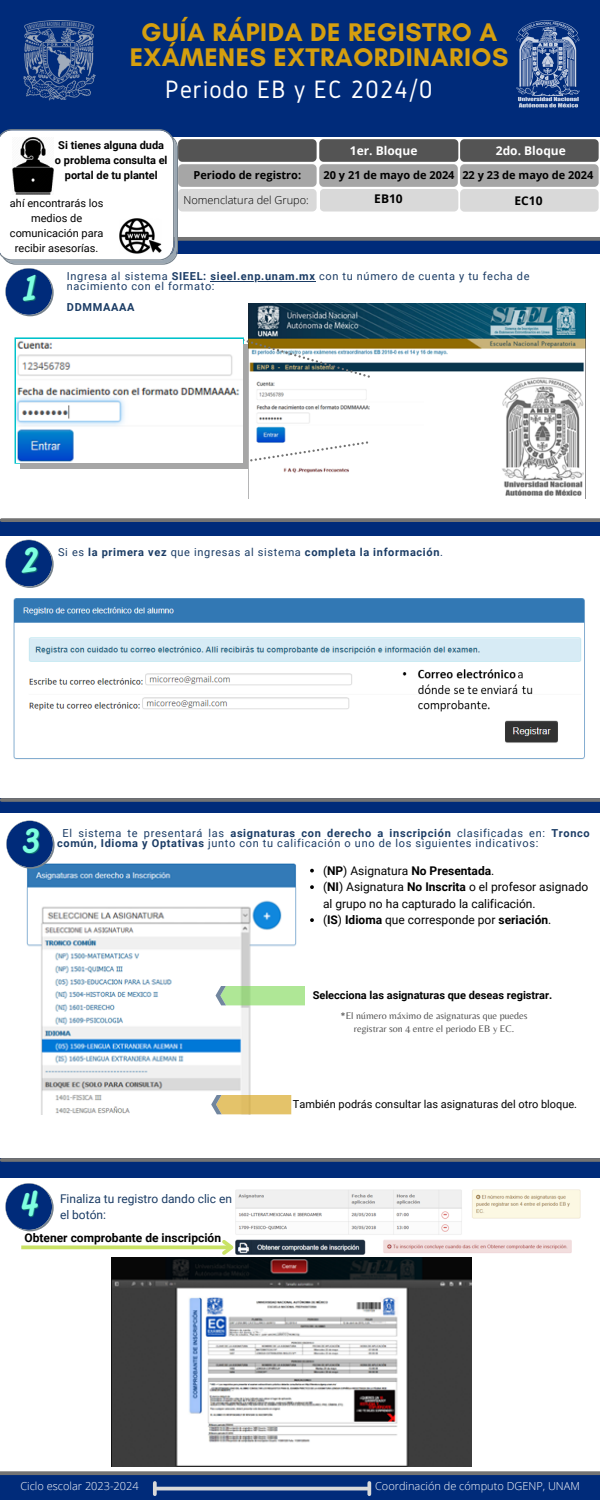
<style>
.page{position:relative;width:600px;height:1500px;background:#002b7a}
.page>*{position:absolute;margin:0;border:0;box-sizing:border-box;transform-origin:0 0}
.t1{font:26.1px "Gidole";letter-spacing:.04em;color:#fff}
.t2{font:700 26px/25.5px "Glacial Indifference";letter-spacing:.02em;color:#d59f0f;text-align:center}
.t3{font:12px/16.5px "Roboto";color:#000}
.t4{font:700 12px "Roboto";color:#000}
.t5{font:12px/16.5px "Roboto";color:#1b3c65}
.t6{font:700 12px "Open Sans";color:#fff}
.t7{font:700 12px "Open Sans";color:#000}
.t8{font:11px/21px "Roboto";letter-spacing:.06em;color:#1b3c65}
.t9{font:11px/15px "Roboto";color:#000;text-align:center}
.t10{font:700 11px/15px "Roboto";color:#000;text-align:center}
.t11{font:700 11px "Roboto";letter-spacing:.06em;color:#1b3c65}
.t12{font:300 11px "Open Sans";color:#fff}
.t13{font:700 11px "Open Sans";color:#000}
.t14{font:300 11px "Open Sans";color:#000}
.t15{font:10px/13.5px "Belleza";color:#545454;text-align:center}
.s1{font-weight:700}
.s2{font-weight:400}
</style>
<div class="page">
<div style="left:0;top:254px;width:600px;height:264px;background:#fff"></div>
<hr style="left:210px;top:281px;width:106px;height:1px;background:#1b3c65">
<div style="left:0;top:536px;width:600px;height:262px;background:#fff"></div>
<div style="left:0;top:814px;width:600px;height:344px;background:#fff"></div>
<div style="left:0;top:1178px;width:600px;height:294px;background:#fff"></div>
<img style="left:248px;top:303px;width:338px;height:195px">
<svg style="left:15px;top:337px;width:355px;height:127px"></svg>
<svg style="left:20px;top:344px;width:227px;height:124px;background:#b0b0b0"></svg>
<img style="left:16px;top:339px;width:227px;height:123px">
<img style="left:27px;top:864px;width:270px;height:250px">
<div style="left:0;top:137px;width:600px;height:100px;background:#fff"></div>
<div style="left:178px;top:139px;width:139px;height:23px;background:#545454;border-radius:4px"></div>
<div style="left:319px;top:139px;width:139px;height:23px;background:#545454;border-radius:4px"></div>
<div style="left:460px;top:139px;width:139px;height:23px;background:#545454;border-radius:4px"></div>
<svg style="left:178px;top:237px;width:422px;height:4px;background:#6b6e73"></svg>
<div style="left:178px;top:164px;width:139px;height:23px;background:#a6a6a6;border-radius:4px"></div>
<div style="left:178px;top:189px;width:139px;height:23px;background:#d9d9d9;border-radius:4px"></div>
<div style="left:320px;top:189px;width:138px;height:23px;background:#d9d9d9;border-radius:4px"></div>
<div style="left:460px;top:189px;width:139px;height:23px;background:#d9d9d9;border-radius:4px"></div>
<div style="left:319px;top:164px;width:139px;height:23px;background:#a6a6a6;border-radius:4px"></div>
<div style="left:460px;top:164px;width:139px;height:23px;background:#a6a6a6;border-radius:4px"></div>
<svg style="left:211px;top:1095px;width:80px;height:19px;background:#ddc072"></svg>
<img style="left:236px;top:1189px;width:345px;height:66px">
<img style="left:111px;top:1258px;width:360px;height:209px">
<img style="left:516px;top:20px;width:63px;height:88px">
<img style="left:23px;top:20px;width:73px;height:81px">
<svg style="left:2px;top:518px;width:598px;height:4px;background:#7b7b7b"></svg>
<svg style="left:2px;top:798px;width:598px;height:4px;background:#6b6e73"></svg>
<svg style="left:2px;top:1158px;width:598px;height:4px;background:#6b6e73"></svg>
<svg style="left:0;top:1471px;width:600px;height:4px;background:#7d7d7d"></svg>
<hr style="left:157px;top:1487px;width:210px;height:3px;background:#d9d9d9">
<svg style="left:153px;top:1483px;width:4px;height:11px"></svg>
<svg style="left:367px;top:1483px;width:4px;height:11px"></svg>
<svg style="left:216px;top:986px;width:89px;height:19px;background:#abe097"></svg>
<hr style="left:21px;top:1246px;width:210px;height:3px;background:#c9e265">
<svg style="left:219px;top:1237px;width:19px;height:21px"></svg>
<img style="left:13px;top:598px;width:572px;height:161px">
<img style="left:395px;top:668px;width:165px;height:46px">
<svg style="left:310px;top:869px;width:4px;height:4px"></svg>
<svg style="left:310px;top:885px;width:4px;height:4px"></svg>
<svg style="left:310px;top:918px;width:4px;height:4px"></svg>
<svg style="left:0;top:129px;width:178px;height:187px"></svg>
<svg style="left:5px;top:540px;width:49px;height:48px"></svg>
<svg style="left:6px;top:820px;width:49px;height:48px"></svg>
<svg style="left:5px;top:1183px;width:49px;height:48px"></svg>
<h5 class="t2" style="left:130px;top:19px;width:380px">GUÍA RÁPIDA DE REGISTRO A<br>EXÁMENES EXTRAORDINARIOS</h5>
<h3 class="t1" style="left:165px;top:75px;width:269px">Periodo EB y EC 2024/0</h3>
<p class="t10" style="left:55px;top:138px;width:114px">Si tienes alguna duda o problema consulta el portal de tu plantel</p>
<h4 class="t9" style="left:10px;top:196px;width:95px">ahí encontrarás los medios de comunicación para recibir asesorías.</h4>
<p class="t13" style="left:194px;top:168px;width:109px">Periodo de registro:</p>
<p class="t6" style="left:350px;top:142px;width:69px">1er. Bloque</p>
<p class="t6" style="left:496px;top:142px;width:72px">2do. Bloque</p>
<h5 class="t13" style="left:324px;top:168px;width:132px">20 y 21 de mayo de 2024</h5>
<p class="t13" style="left:462px;top:168px;width:132px">22 y 23 de mayo de 2024</p>
<h5 class="t14" style="left:183px;top:192px;width:127px">Nomenclatura del Grupo:</h5>
<p class="t7" style="left:374px;top:191px;width:30px">EB10</p>
<p class="t7" style="left:514px;top:192px;width:30px">EC10</p>
<h1 class="t8" style="left:67px;top:266px;width:464px">Ingresa al sistema <span class="s1">SIEEL: sieel.enp.unam.mx</span> con tu número de cuenta y tu fecha de</h1>
<h2 class="t8" style="left:67px;top:276px;width:149px">nacimiento con el formato:<br><span class="s1">DDMMAAAA</span></h2>
<h5 class="t11" style="left:58px;top:545px;width:386px"><span class="s2">Si es</span> la primera vez <span class="s2">que ingresas al sistema</span> completa la información<span class="s2">.</span></h5>
<p class="t8" style="left:57px;top:828px;width:534px;line-height:10.5px;text-indent:6px">El sistema te presentará las <span class="s1">asignaturas con derecho a inscripción</span> clasificadas en: <span class="s1">Tronco común, Idioma y Optativas</span> junto con tu calificación o uno de los siguientes indicativos:</p>
<p class="t4" style="left:323px;top:864px;width:173px"><span class="s2">(</span>NP<span class="s2">) Asignatura</span> No Presentada<span class="s2">.</span></p>
<p class="t3" style="left:323px;top:879px;width:267px">(<span class="s1">NI</span>) Asignatura <span class="s1">No Inscrita</span> o el profesor asignado al grupo no ha capturado la calificación.</p>
<p class="t3" style="left:323px;top:912px;width:230px">(<span class="s1">IS</span>) <span class="s1">Idioma</span> que corresponde por <span class="s1">seriación</span>.</p>
<p class="t10" style="left:313px;top:988px;width:241px">Selecciona las asignaturas que deseas registrar.</p>
<p class="t15" style="left:341px;top:1009px;width:189px">*El número máximo de asignaturas que puedes registrar son 4 entre el periodo EB y EC.</p>
<h4 class="t5" style="left:60px;top:1190px;width:174px">Finaliza tu registro dando clic en el botón:</h4>
<h5 class="t4" style="left:25px;top:1231px;width:198px">Obtener comprobante de inscripción</h5>
<p class="t9" style="left:293px;top:1096px;width:286px">También podrás consultar las asignaturas del otro bloque.</p>
<p class="t12" style="left:20px;top:1479px;width:120px">Ciclo escolar 2023-2024</p>
<h3 class="t12" style="left:375px;top:1479px;width:206px">Coordinación de cómputo DGENP, UNAM</h3>
</div>
